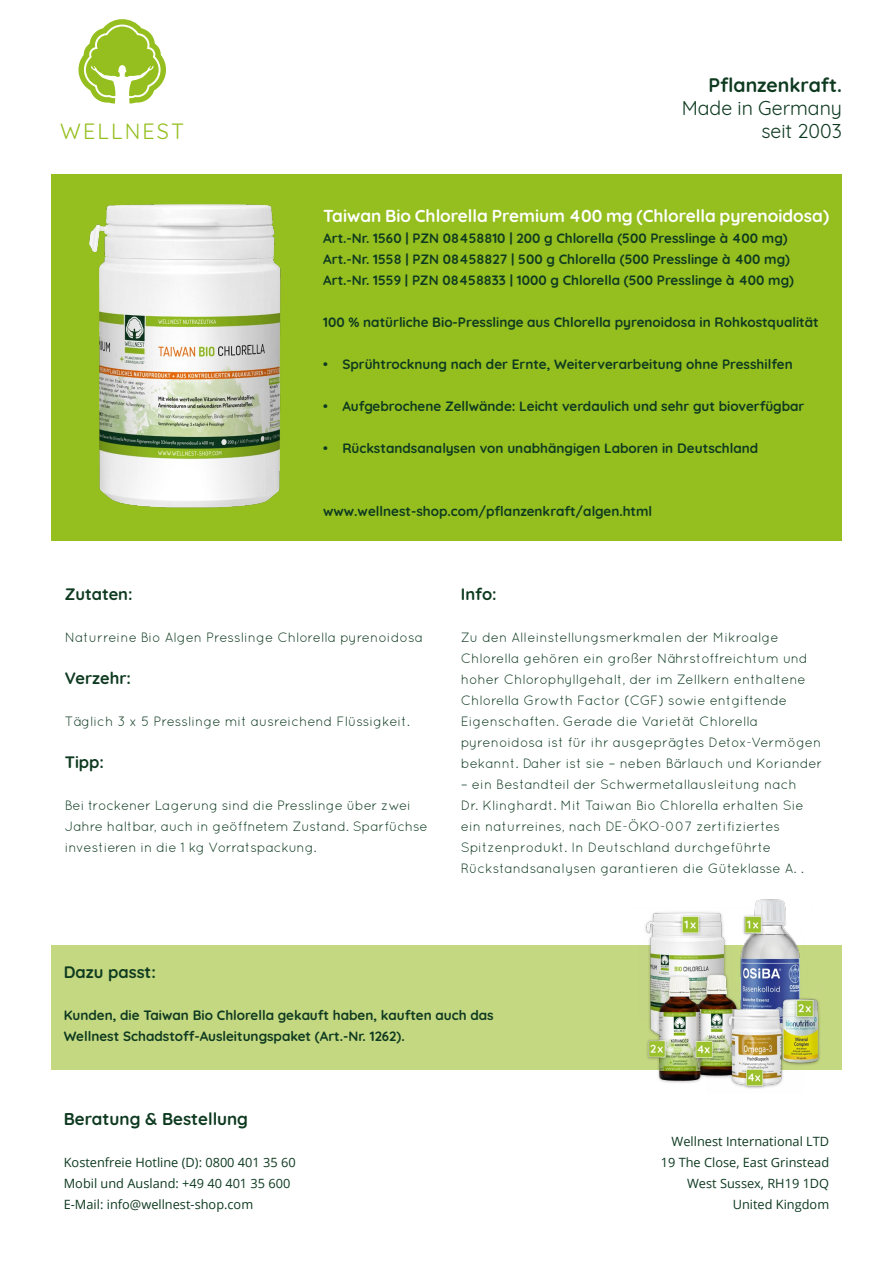
<style>
.page{position:relative;width:893px;height:1263px;background:#fff}
.page>*{position:absolute;margin:0;border:0;box-sizing:border-box;transform-origin:0 0}
.t1{font:21.45px "Quicksand";letter-spacing:.1em;color:#95bf1f}
.t2{font:19.5px "Quicksand";color:#0e3a20}
.t3{font:700 19.5px "Quicksand";color:#0e3a20}
.t4{font:700 17.25px "Quicksand";color:#fff}
.t5{font:700 17.1px "Quicksand";color:#0e3a20}
.t6{font:700 16.5px "Quicksand";color:#0e3a20}
.t7{font:13.5px/21px "Quicksand";color:#0e3a20}
.t8{font:700 13.5px/21px "Quicksand";color:#0e3a20}
.t9{font:12.75px "Open Sans";color:#0e3a20}
</style>
<div class="page">
<div style="left:51px;top:945px;width:791px;height:124px;background:#c4d781"></div>
<div style="left:51px;top:174px;width:791px;height:367px;background:#95bf1f"></div>
<svg style="left:78px;top:19px;width:88px;height:84px"></svg>
<img style="left:632px;top:899px;width:201px;height:190px">
<img style="left:89px;top:204px;width:192px;height:304px">
<p class="t3" style="left:708px;top:69px;width:135px">Pflanzenkraft.</p>
<p class="t2" style="left:682px;top:93px;width:162px">Made in Germany</p>
<p class="t1" style="left:60px;top:115px;width:125px">WELLNEST</p>
<p class="t2" style="left:761px;top:116px;width:82px">seit 2003</p>
<p class="t4" style="left:323px;top:202px;width:507px">Taiwan Bio Chlorella Premium 400 mg (Chlorella pyrenoidosa)</p>
<p class="t8" style="left:323px;top:227px;width:472px">Art.-Nr. 1560 | PZN 08458810 | 200 g Chlorella (500 Presslinge à 400 mg)<br>Art.-Nr. 1558 | PZN 08458827 | 500 g Chlorella (500 Presslinge à 400 mg)<br>Art.-Nr. 1559 | PZN 08458833 | 1000 g Chlorella (500 Presslinge à 400 mg)</p>
<p class="t8" style="left:323px;top:311px;width:497px">100 % natürliche Bio-Presslinge aus Chlorella pyrenoidosa in Rohkostqualität</p>
<p class="t8" style="left:323px;top:353px;width:471px">• Sprühtrocknung nach der Ernte, Weiterverarbeitung ohne Presshilfen</p>
<p class="t8" style="left:323px;top:395px;width:483px">• Aufgebrochene Zellwände: Leicht verdaulich und sehr gut bioverfügbar</p>
<p class="t8" style="left:323px;top:437px;width:437px">• Rückstandsanalysen von unabhängigen Laboren in Deutschland</p>
<p class="t8" style="left:323px;top:500px;width:331px">www.wellnest-shop.com/pflanzenkraft/algen.html</p>
<p class="t6" style="left:65px;top:580px;width:69px">Zutaten:</p>
<p class="t7" style="left:65px;top:627px;width:360px">Naturreine Bio Algen Presslinge Chlorella pyrenoidosa</p>
<p class="t6" style="left:65px;top:664px;width:68px">Verzehr:</p>
<p class="t7" style="left:65px;top:711px;width:347px">Täglich 3 x 5 Presslinge mit ausreichend Flüssigkeit.</p>
<p class="t6" style="left:65px;top:748px;width:41px">Tipp:</p>
<p class="t7" style="left:65px;top:795px;width:364px">Bei trockener Lagerung sind die Presslinge über zwei<br>Jahre haltbar, auch in geöffnetem Zustand. Sparfüchse investieren in die 1 kg Vorratspackung.</p>
<p class="t6" style="left:461px;top:580px;width:37px">Info:</p>
<p class="t7" style="left:461px;top:627px;width:363px">Zu den Alleinstellungsmerkmalen der Mikroalge Chlorella gehören ein großer Nährstoffreichtum und hoher Chlorophyllgehalt, der im Zellkern enthaltene Chlorella Growth Factor (CGF) sowie entgiftende Eigenschaften. Gerade die Varietät Chlorella pyrenoidosa ist für ihr ausgeprägtes Detox-Vermögen bekannt. Daher ist sie – neben Bärlauch und Koriander</p>
<p class="t7" style="left:461px;top:774px;width:345px">– ein Bestandteil der Schwermetallausleitung nach Dr. Klinghardt. Mit Taiwan Bio Chlorella erhalten Sie ein naturreines, nach DE-ÖKO-007 zertifiziertes Spitzenprodukt. In Deutschland durchgeführte Rückstandsanalysen garantieren die Güteklasse A. .</p>
<p class="t6" style="left:64px;top:958px;width:94px">Dazu passt:</p>
<p class="t8" style="left:64px;top:1004px;width:431px">Kunden, die Taiwan Bio Chlorella gekauft haben, kauften auch das<br>Wellnest Schadstoff-Ausleitungspaket (Art.-Nr. 1262).</p>
<p class="t5" style="left:64px;top:1105px;width:186px">Beratung &amp; Bestellung</p>
<p class="t9" style="left:64px;top:1154px;width:233px">Kostenfreie Hotline (D): 0800 401 35 60</p>
<p class="t9" style="left:64px;top:1175px;width:228px">Mobil und Ausland: +49 40 401 35 600</p>
<p class="t9" style="left:64px;top:1196px;width:191px">E-Mail: info@wellnest-shop.com</p>
<p class="t9" style="left:672px;top:1133px;width:159px">Wellnest International LTD</p>
<p class="t9" style="left:661px;top:1154px;width:170px">19 The Close, East Grinstead</p>
<p class="t9" style="left:687px;top:1175px;width:144px">West Sussex, RH19 1DQ</p>
<p class="t9" style="left:733px;top:1196px;width:98px">United Kingdom</p>
</div>
